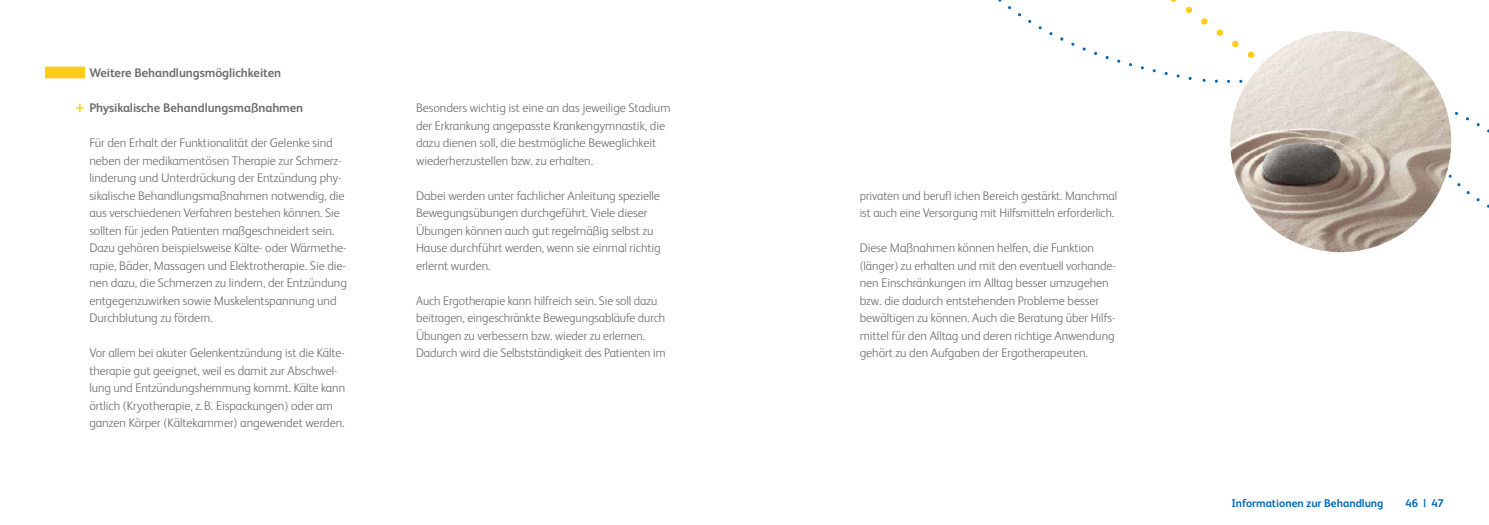
<style>
.page{position:relative;width:1489px;height:525px;background:#fff}
.page>*{position:absolute;margin:0;border:0;box-sizing:border-box;transform-origin:0 0}
.t1{font:300 12.5px/17.5px "FS Albert";letter-spacing:-.005em;color:#6e6e6e}
.t2{font:700 12.5px "FS Albert";letter-spacing:-.005em;color:#6e6e6e}
.t3{font:700 11.25px "FS Albert";color:#0068b4}
.s1{font-weight:400;font-size:18.75px;color:#fecd17}
</style>
<div class="page">
<div style="left:45px;top:67px;width:40px;height:11px;background:#fecd17"></div>
<svg style="left:1248px;top:51px;width:6px;height:7px"></svg>
<svg style="left:1170px;top:0;width:7px;height:2px"></svg>
<svg style="left:1201px;top:18px;width:6px;height:7px"></svg>
<svg style="left:1185px;top:7px;width:7px;height:7px"></svg>
<svg style="left:1216px;top:29px;width:7px;height:7px"></svg>
<svg style="left:1232px;top:41px;width:6px;height:6px"></svg>
<svg style="left:1441px;top:165px;width:19px;height:21px"></svg>
<svg style="left:1060px;top:37px;width:3px;height:4px"></svg>
<img style="left:1229px;top:31px;width:221px;height:221px;border-radius:110px">
<p class="t2" style="left:89px;top:65px;width:193px">Weitere Behandlungsmöglichkeiten</p>
<p class="t2" style="left:75px;top:100px;width:230px"><span class="s1">+</span> Physikalische Behandlungsmaßnahmen</p>
<p class="t1" style="left:89px;top:134px;width:259px">Für den Erhalt der Funktionalität der Gelenke sind neben der medikamentösen Therapie zur Schmerz&shy;linderung und Unterdrückung der Entzündung phy&shy;sikalische Behandlungsmaßnahmen notwendig, die aus verschiedenen Verfahren bestehen können. Sie sollten für jeden Patienten maßgeschneidert sein.<br>Dazu gehören beispielsweise Kälte- oder Wärmethe&shy;rapie, Bäder, Massagen und Elektrotherapie. Sie die&shy;nen dazu, die Schmerzen zu lindern, der Entzündung entgegenzuwirken sowie Muskelentspannung und Durchblutung zu fördern.</p>
<p class="t1" style="left:89px;top:344px;width:257px">Vor allem bei akuter Gelenkentzündung ist die Kälte&shy;therapie gut geeignet, weil es damit zur Abschwel&shy;lung und Entzündungshemmung kommt. Kälte kann örtlich (Kryotherapie, z.B. Eispackungen) oder am ganzen Körper (Kältekammer) angewendet werden.</p>
<p class="t1" style="left:416px;top:99px;width:256px">Besonders wichtig ist eine an das jeweilige Stadium der Erkrankung angepasste Krankengymnastik, die dazu dienen soll, die bestmögliche Beweglichkeit wiederherzustellen bzw. zu erhalten.</p>
<p class="t1" style="left:416px;top:186px;width:246px">Dabei werden unter fachlicher Anleitung spezielle Bewegungsübungen durchgeführt. Viele dieser Übungen können auch gut regelmäßig selbst zu Hause durchführt werden, wenn sie einmal richtig erlernt wurden.</p>
<p class="t1" style="left:416px;top:291px;width:251px">Auch Ergotherapie kann hilfreich sein. Sie soll dazu beitragen, eingeschränkte Bewegungsabläufe durch Übungen zu verbessern bzw. wieder zu erlernen.<br>Dadurch wird die Selbstständigkeit des Patienten im</p>
<p class="t1" style="left:859px;top:186px;width:259px">privaten und berufl ichen Bereich gestärkt. Manchmal ist auch eine Versorgung mit Hilfsmitteln erforderlich.</p>
<p class="t1" style="left:859px;top:239px;width:257px">Diese Maßnahmen können helfen, die Funktion (länger) zu erhalten und mit den eventuell vorhande&shy;nen Einschränkungen im Alltag besser umzugehen bzw. die dadurch entstehenden Probleme besser bewältigen zu können. Auch die Beratung über Hilfs&shy;mittel für den Alltag und deren richtige Anwendung gehört zu den Aufgaben der Ergotherapeuten.</p>
<p class="t3" style="left:1231px;top:496px;width:154px">Informationen zur Behandlung</p>
<p class="t3" style="left:1405px;top:496px;width:40px">46 | 47</p>
</div>
